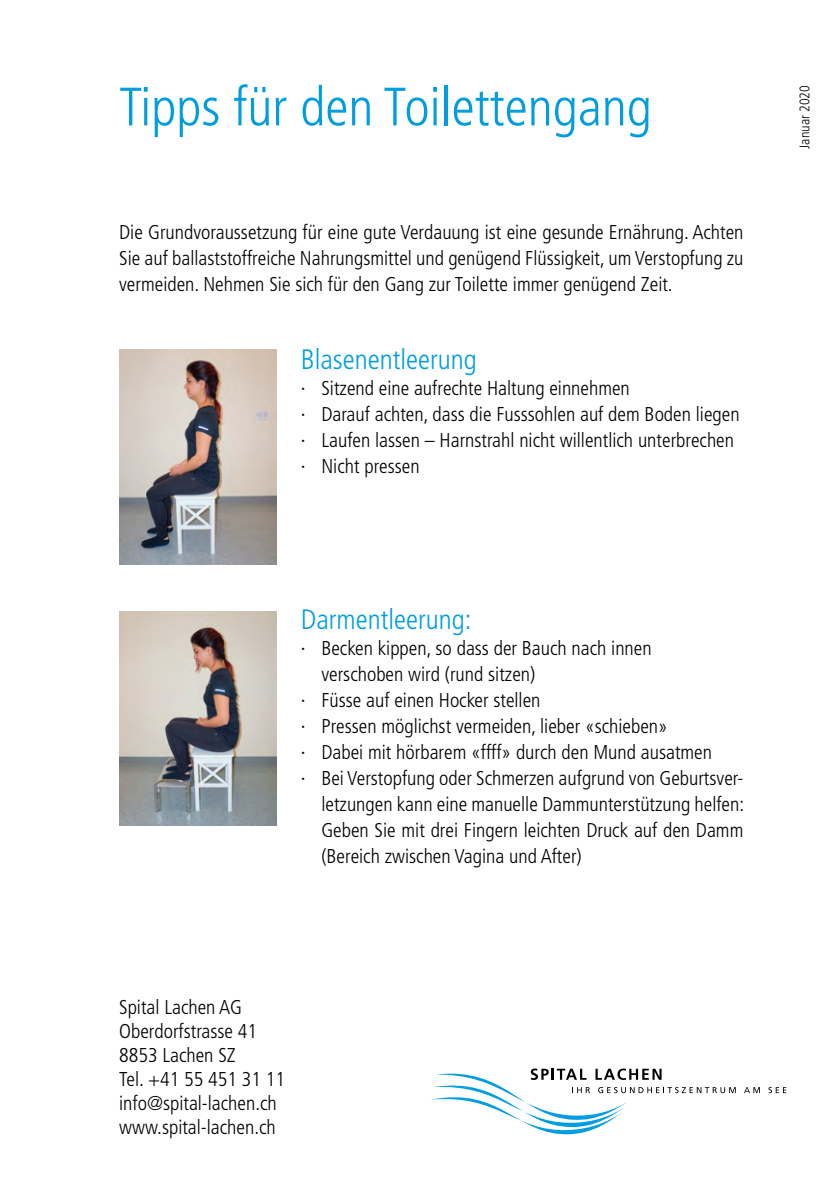
<style>
.page{position:relative;width:840px;height:1191px;background:#fff}
.page>*{position:absolute;margin:0;border:0;box-sizing:border-box;transform-origin:0 0}
.t1{font:300 condensed 54px "Frutiger";color:#009ee0}
.t2{font:300 condensed 28px "Frutiger";color:#009ee0}
.t3{font:300 condensed 20px/26px "Frutiger";color:#000;text-align:justify}
.t4{font:300 condensed 20px/24px "Frutiger LT Std";color:#000}
.t5{font:300 condensed 14px "Frutiger LT Std";color:#000}
</style>
<div class="page">
<img style="left:119px;top:350px;width:157px;height:214px">
<img style="left:119px;top:611px;width:157px;height:214px">
<svg style="left:431px;top:1068px;width:304px;height:66px"></svg>
<svg style="left:744px;top:1087px;width:15px;height:6px"></svg>
<svg style="left:768px;top:1087px;width:17px;height:6px"></svg>
<h1 class="t1" style="left:119px;top:76px;width:534px">Tipps für den Toilettengang</h1>
<p class="t5" style="left:796px;top:149px;width:65px;rotate:-90deg">Januar 2020</p>
<p class="t3" style="left:119px;top:219px;width:625px">Die Grundvoraussetzung für eine gute Verdauung ist eine gesunde Ernährung. Achten Sie auf ballaststoffreiche Nahrungsmittel und genügend Flüssigkeit, um Verstopfung zu vermeiden. Nehmen Sie sich für den Gang zur Toilette immer genügend Zeit.</p>
<h2 class="t2" style="left:300px;top:343px;width:177px">Blasenentleerung</h2>
<p class="t3" style="left:300px;top:375px;width:440px;text-align:left">· Sitzend eine aufrechte Haltung einnehmen<br>· Darauf achten, dass die Fusssohlen auf dem Boden liegen · Laufen lassen – Harnstrahl nicht willentlich unterbrechen · Nicht pressen</p>
<h2 class="t2" style="left:300px;top:603px;width:172px">Darmentleerung:</h2>
<p class="t3" style="left:300px;top:635px;width:352px">· Becken kippen, so dass der Bauch nach innen</p>
<p class="t3" style="left:321px;top:661px;width:215px">verschoben wird (rund sitzen)</p>
<p class="t3" style="left:300px;top:687px;width:241px">· Füsse auf einen Hocker stellen</p>
<p class="t3" style="left:300px;top:713px;width:368px">· Pressen möglichst vermeiden, lieber «schieben»</p>
<p class="t3" style="left:300px;top:739px;width:412px">· Dabei mit hörbarem «ffff» durch den Mund ausatmen</p>
<p class="t3" style="left:300px;top:765px;width:444px">· Bei Verstopfung oder Schmerzen aufgrund von Geburtsver-</p>
<p class="t3" style="left:321px;top:791px;width:424px">letzungen kann eine manuelle Dammunterstützung helfen:</p>
<p class="t3" style="left:321px;top:817px;width:423px">Geben Sie mit drei Fingern leichten Druck auf den Damm</p>
<p class="t3" style="left:321px;top:843px;width:262px">(Bereich zwischen Vagina und After)</p>
<p class="t4" style="left:119px;top:995px;width:167px">Spital Lachen AG<br>Oberdorfstrasse 41<br>8853 Lachen SZ<br>Tel. +41 55 451 31 11 info@spital-lachen.ch www.spital-lachen.ch</p>
</div>
